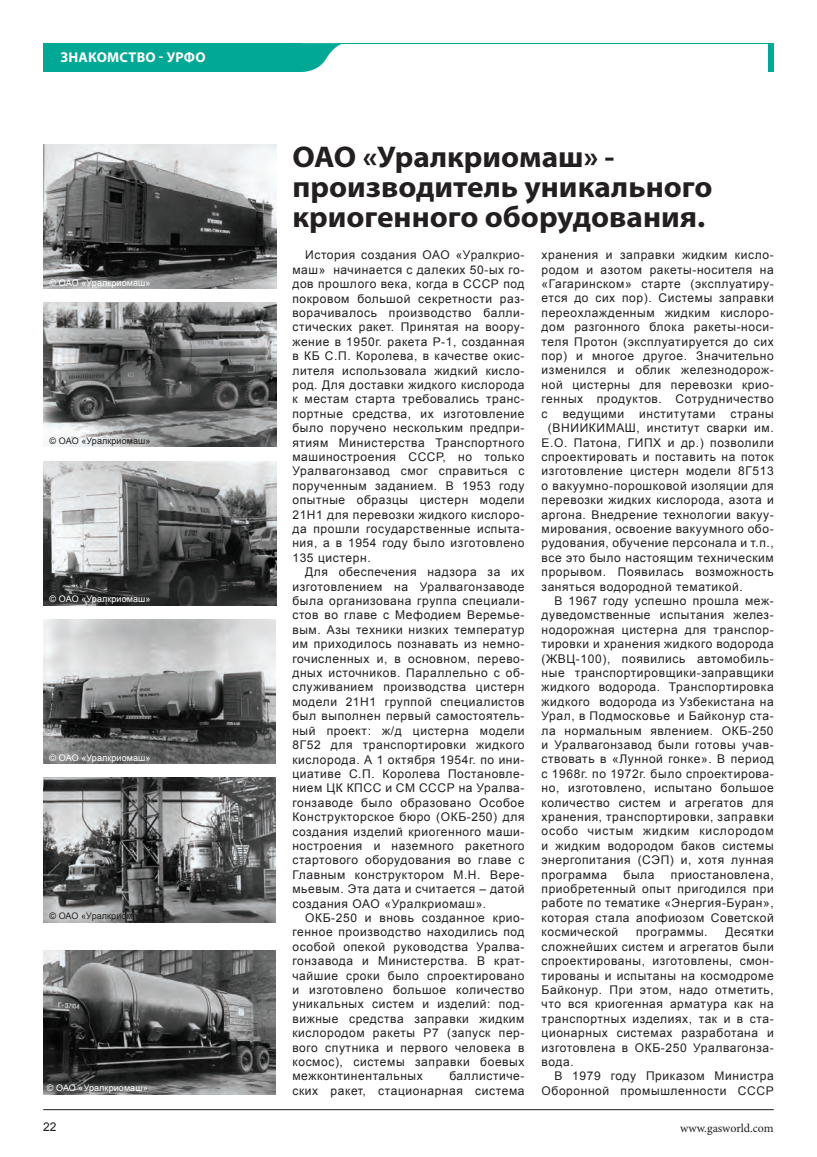
<style>
.page{position:relative;width:817px;height:1157px;background:#fff}
.page>*{position:absolute;margin:0;border:0;box-sizing:border-box;transform-origin:0 0}
.t1{font:700 30px/30px "Myriad Pro";color:#231f20;scale:1.04 1}
.t2{font:700 14.25px "Myriad Pro";color:#fff}
.t3{font:12px/14.4px "Arial";letter-spacing:.05em;color:#231f20;text-align:justify}
.t4{font:12px "Arial";letter-spacing:.07em;color:#231f20}
.t5{font:12px "Minion Pro";color:#231f20}
.t6{font:9px "Arial";letter-spacing:.01em;color:#fff}
.t7{font:9px "Arial";letter-spacing:.01em;color:#231f20}
</style>
<div class="page">
<div style="left:43px;top:43px;width:259px;height:29px;background:#00a895"></div>
<hr style="left:337px;top:43px;width:436px;height:1px;background:#00a895">
<svg style="left:302px;top:43px;width:40px;height:29px"></svg>
<div style="left:768px;top:43px;width:5px;height:29px;background:#00a895"></div>
<img style="left:43px;top:144px;width:233px;height:144px">
<img style="left:43px;top:461px;width:233px;height:144px">
<img style="left:43px;top:950px;width:233px;height:144px">
<img style="left:43px;top:302px;width:233px;height:144px">
<img style="left:43px;top:778px;width:233px;height:144px">
<img style="left:44px;top:619px;width:232px;height:144px">
<hr style="left:43px;top:1109px;width:730px;height:1px;background:#231f20">
<p class="t2" style="left:60px;top:48px;width:147px">знакомство - урфо</p>
<p class="t6" style="left:50px;top:276px;width:102px">© ОАО «Уралкриомаш»</p>
<p class="t7" style="left:50px;top:435px;width:102px">© ОАО «Уралкриомаш»</p>
<p class="t6" style="left:50px;top:593px;width:102px">© ОАО «Уралкриомаш»</p>
<p class="t6" style="left:50px;top:752px;width:102px">© ОАО «Уралкриомаш»</p>
<p class="t7" style="left:49px;top:909px;width:102px">© ОАО «Уралкриомаш»</p>
<p class="t6" style="left:47px;top:1082px;width:102px">© ОАО «Уралкриомаш»</p>
<p class="t3" style="left:43px;top:1119px;width:15px">22</p>
<h1 class="t1" style="left:292px;top:140px;width:21px">ОАО</h1>
<h1 class="t1" style="left:292px;top:140px;width:405px;text-indent:70px">«Уралкриомаш» - производитель уникального криогенного оборудования.</h1>
<p class="t3" style="left:292px;top:248px;width:233px;text-indent:13px">История создания ОАО «Уралкрио&shy;маш» начинается с далеких 50-ых го&shy;дов прошлого века, когда в СССР под покровом большой секретности раз&shy;ворачивалось производство балли&shy;стических ракет. Принятая на воору&shy;жение в 1950г. ракета Р-1, созданная в КБ С.П. Королева, в качестве окис&shy;лителя использовала жидкий кисло&shy;род. Для доставки жидкого кислорода к местам старта требовались транс&shy;портные средства, их изготовление было поручено нескольким предпри&shy;ятиям Министерства Транспортного машиностроения СССР, но только Уралвагонзавод смог справиться с порученным заданием. В 1953 году опытные образцы цистерн модели 21Н1 для перевозки жидкого кислоро&shy;да прошли государственные испыта&shy;ния, а в 1954 году было изготовлено 135 цистерн.</p>
<p class="t3" style="left:292px;top:565px;width:234px;text-indent:13px">Для обеспечения надзора за их изготовлением на Уралвагонзаводе была организована группа специали&shy;стов во главе с Мефодием Веремье&shy;вым. Азы техники низких температур им приходилось познавать из немно&shy;гочисленных и, в основном, перево&shy;дных источников. Параллельно с об&shy;служиванием производства цистерн модели 21Н1 группой специалистов был выполнен первый самостоятель&shy;ный проект: ж/д цистерна модели 8Г52 для транспортировки жидкого кислорода. А 1 октября 1954г. по ини&shy;циативе С.П. Королева Постановле&shy;нием ЦК КПСС и СМ СССР на Уралва&shy;гонзаводе было образовано Особое Конструкторское бюро (ОКБ-250) для создания изделий криогенного маши&shy;ностроения и наземного ракетного стартового оборудования во главе с Главным конструктором М.Н. Вере&shy;мьевым. Эта дата и считается – датой создания ОАО «Уралкриомаш».</p>
<p class="t3" style="left:292px;top:910px;width:233px;text-indent:13px">ОКБ-250 и вновь созданное крио&shy;генное производство находились под особой опекой руководства Уралва&shy;гонзавода и Министерства. В крат&shy;чайшие сроки было спроектировано и изготовлено большое количество уникальных систем и изделий: под&shy;вижные средства заправки жидким кислородом ракеты Р7 (запуск пер&shy;вого спутника и первого человека в космос), системы заправки боевых межконтинентальных</p>
<p class="t3" style="left:292px;top:1069px;width:233px;text-align:right">баллистиче-<br>ских ракет, стационарная система</p>
<p class="t3" style="left:541px;top:248px;width:233px">хранения и заправки жидким кисло&shy;родом и азотом ракеты-носителя на «Гагаринском» старте (эксплуатиру&shy;ется до сих пор). Системы заправки переохлажденным жидким кислоро&shy;дом разгонного блока ракеты-носи&shy;теля Протон (эксплуатируется до сих пор) и многое другое. Значительно изменился и облик железнодорож&shy;ной цистерны для перевозки крио&shy;генных продуктов. Сотрудничество с</p>
<p class="t3" style="left:562px;top:406px;width:63px">ведущими</p>
<p class="t3" style="left:639px;top:406px;width:78px">институтами</p>
<p class="t3" style="left:730px;top:406px;width:45px">страны</p>
<p class="t3" style="left:548px;top:421px;width:227px">(ВНИИКИМАШ, институт сварки им.</p>
<p class="t3" style="left:541px;top:435px;width:233px">Е.О. Патона, ГИПХ и др.) позволили</p>
<p class="t3" style="left:541px;top:449px;width:233px">спроектировать и поставить на поток</p>
<p class="t3" style="left:541px;top:464px;width:233px">изготовление цистерн модели 8Г513</p>
<p class="t3" style="left:541px;top:478px;width:233px">о вакуумно-порошковой изоляции для</p>
<p class="t3" style="left:541px;top:493px;width:233px">перевозки жидких кислорода, азота и</p>
<p class="t3" style="left:541px;top:507px;width:233px">аргона. Внедрение технологии вакуу-</p>
<p class="t3" style="left:541px;top:521px;width:233px">мирования, освоение вакуумного обо-</p>
<p class="t3" style="left:541px;top:536px;width:233px">рудования, обучение персонала и т.п.,</p>
<p class="t3" style="left:541px;top:550px;width:234px">все это было настоящим техническим</p>
<p class="t3" style="left:541px;top:565px;width:233px">прорывом. Появилась возможность</p>
<p class="t3" style="left:541px;top:579px;width:202px">заняться водородной тематикой.</p>
<p class="t3" style="left:554px;top:593px;width:221px">В 1967 году успешно прошла меж-</p>
<p class="t3" style="left:541px;top:608px;width:233px">дуведомственные испытания желез-</p>
<p class="t3" style="left:541px;top:622px;width:233px">нодорожная цистерна для транспор-</p>
<p class="t3" style="left:541px;top:637px;width:233px">тировки и хранения жидкого водорода</p>
<p class="t3" style="left:541px;top:651px;width:233px">(ЖВЦ-100), появились автомобиль-</p>
<p class="t3" style="left:541px;top:665px;width:233px">ные транспортировщики-заправщики</p>
<p class="t3" style="left:541px;top:680px;width:233px">жидкого водорода. Транспортировка</p>
<p class="t3" style="left:541px;top:694px;width:233px">жидкого водорода из Узбекистана на</p>
<p class="t3" style="left:541px;top:709px;width:233px">Урал, в Подмосковье и Байконур ста-</p>
<p class="t3" style="left:541px;top:723px;width:233px">ла нормальным явлением. ОКБ-250</p>
<p class="t3" style="left:541px;top:737px;width:233px">и Уралвагонзавод были готовы учав-</p>
<p class="t3" style="left:541px;top:752px;width:233px">ствовать в «Лунной гонке». В период</p>
<p class="t3" style="left:541px;top:766px;width:233px">с 1968г. по 1972г. было спроектирова-</p>
<p class="t3" style="left:541px;top:781px;width:233px">но, изготовлено, испытано большое</p>
<p class="t3" style="left:541px;top:795px;width:233px">количество систем и агрегатов для</p>
<p class="t3" style="left:541px;top:809px;width:233px">хранения, транспортировки, заправки</p>
<p class="t4" style="left:541px;top:823px;width:233px">особо чистым жидким кислородом</p>
<p class="t3" style="left:541px;top:838px;width:233px">и жидким водородом баков системы</p>
<p class="t3" style="left:541px;top:853px;width:233px">энергопитания (СЭП) и, хотя лунная</p>
<p class="t3" style="left:541px;top:867px;width:67px">программа</p>
<p class="t3" style="left:623px;top:867px;width:32px">была</p>
<p class="t3" style="left:541px;top:867px;width:233px;text-indent:129px">приостановлена, приобретенный опыт пригодился при работе по тематике «Энергия-Буран», которая стала апофиозом Советской космической</p>
<p class="t3" style="left:541px;top:925px;width:233px;text-indent:184px">Десятки сложнейших систем и агрегатов были спроектированы, изготовлены, смон&shy;тированы и испытаны на космодроме Байконур. При этом, надо отметить, что вся криогенная арматура как на транспортных изделиях, так и в ста&shy;ционарных системах разработана и изготовлена в ОКБ-250 Уралвагонза&shy;вода.</p>
<p class="t3" style="left:541px;top:1069px;width:233px;text-align:right">В 1979 году Приказом Министра<br>Оборонной промышленности СССР</p>
<p class="t3" style="left:636px;top:925px;width:73px">программы.</p>
<p class="t5" style="left:680px;top:1119px;width:95px">www.gasworld.com</p>
</div>
